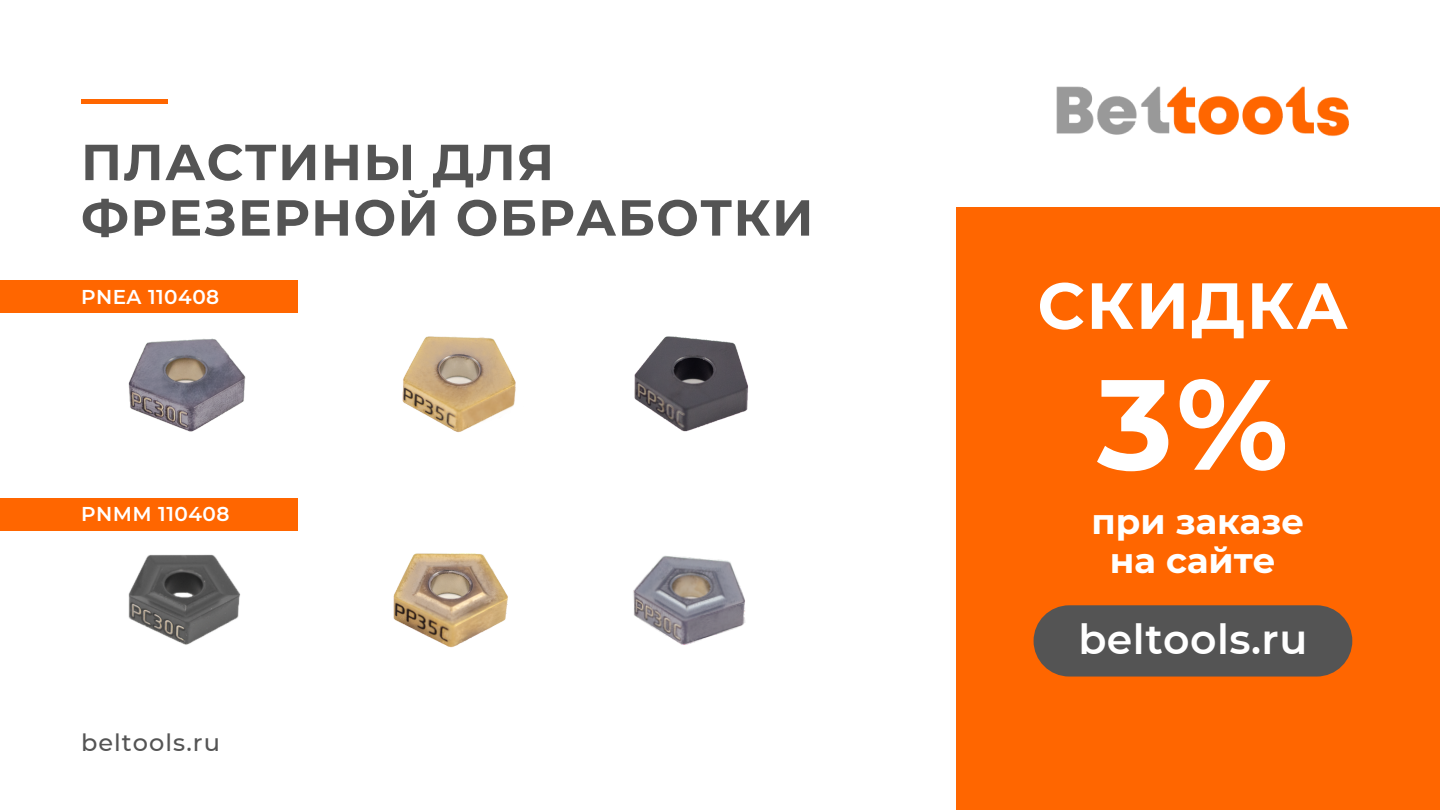
<style>
.page{position:relative;width:1440px;height:810px;background:#fff}
.page>*{position:absolute;margin:0;border:0;box-sizing:border-box;transform-origin:0 0}
.t1{font:700 128.1px "Montserrat";color:#fff}
.t2{font:700 65.1px "Montserrat";letter-spacing:.025em;color:#fff}
.t3{font:700 50.6px/55.5px "Montserrat";letter-spacing:.025em;color:#545454}
.t4{font:600 41px "Montserrat";letter-spacing:.01em;color:#fff}
.t5{font:700 35.5px "Montserrat";color:#fff}
.t6{font:500 24px "Montserrat";letter-spacing:.045em;color:#545454}
.t7{font:600 20px "Montserrat";letter-spacing:.025em;color:#fff}
</style>
<div class="page">
<img style="left:1056px;top:86px;width:293px;height:51px">
<img style="left:128px;top:554px;width:113px;height:91px">
<img style="left:402px;top:336px;width:114px;height:97px">
<img style="left:634px;top:336px;width:114px;height:96px">
<img style="left:633px;top:555px;width:112px;height:90px">
<img style="left:393px;top:553px;width:115px;height:95px">
<img style="left:128px;top:338px;width:118px;height:94px">
<div style="left:956px;top:207px;width:484px;height:603px;background:#f60"></div>
<div style="left:81px;top:99px;width:87px;height:5px;background:#f60"></div>
<div style="left:1034px;top:605px;width:318px;height:72px;background:#545454;border-radius:36px"></div>
<div style="left:0;top:498px;width:298px;height:33px;background:#f60"></div>
<div style="left:0;top:280px;width:298px;height:33px;background:#f60"></div>
<p class="t3" style="left:81px;top:134px;width:734px">ПЛАСТИНЫ ДЛЯ<br>ФРЕЗЕРНОЙ ОБРАБОТКИ</p>
<p class="t7" style="left:81px;top:284px;width:140px">PNEA 110408</p>
<p class="t7" style="left:81px;top:501px;width:150px">PNММ 110408</p>
<p class="t6" style="left:81px;top:728px;width:140px">beltools.ru</p>
<p class="t2" style="left:1037px;top:266px;width:312px">СКИДКА</p>
<p class="t1" style="left:1097px;top:346px;width:193px">3%</p>
<p class="t5" style="left:1091px;top:500px;width:214px">при заказе</p>
<p class="t5" style="left:1110px;top:539px;width:167px">на сайте</p>
<p class="t4" style="left:1078px;top:614px;width:230px">beltools.ru</p>
</div>
